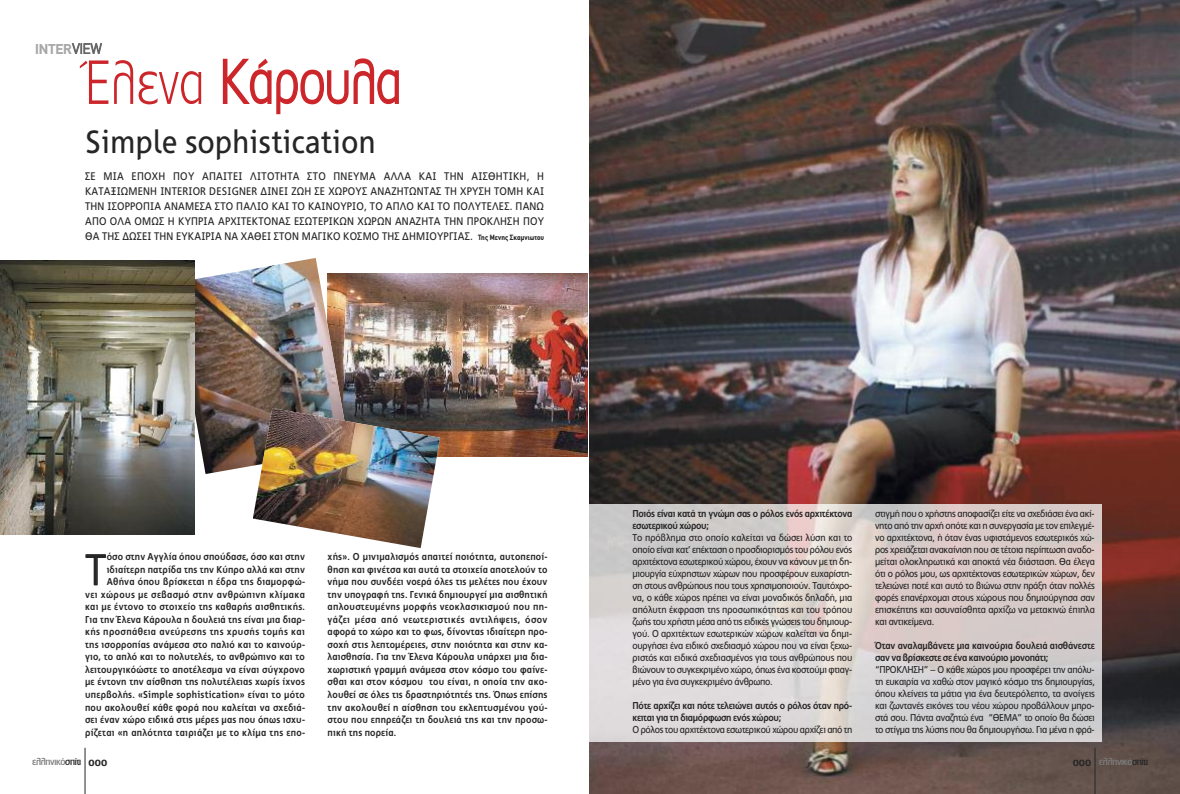
<style>
.page{position:relative;width:1180px;height:794px;background:#fff}
.page>*{position:absolute;margin:0;border:0;box-sizing:border-box;transform-origin:0 0}
.t1{font:300 59px "PF Lounge";color:#cc262b;scale:.85 1}
.t2{font:300 43px "PF Index";color:#272627}
.t3{font:32px "PF Index";letter-spacing:.015em;color:#272627}
.t4{font:700 14px "CF Din";color:#a9a8a9}
.t5{font:11px/15px "PF Index";letter-spacing:.01em;color:#272627;text-align:justify}
.t6{font:10px/12px "PF Index";letter-spacing:-.03em;color:#272627;text-align:justify}
.t7{font:700 10px/12.5px "PF Index";letter-spacing:.015em;color:#272627;text-align:right}
.t8{font:700 10px/12px "PF Index";letter-spacing:-.01em;color:#272627}
.t9{font:700 10px/12px "PF Index";letter-spacing:-.025em;color:#272627}
.t10{font:700 10px/12px "PF Index";letter-spacing:-.03em;color:#272627}
.t11{font:500 9.5px "PF Lounge";letter-spacing:-.03em;color:#7d7d7d}
.s1{font-weight:300;color:#686768}
.s2{font-family:"CF Din";font-weight:700;font-size:7.5px}
.s3{color:#272627}
</style>
<div class="page">
<img style="left:349px;top:274px;width:239px;height:182px">
<img style="left:589px;top:0;width:590px;height:794px">
<img style="left:589px;top:504px;width:512px;height:238px">
<hr style="left:1094px;top:747px;width:1px;height:47px;background:#272627">
<hr style="left:85px;top:747px;width:1px;height:47px;background:#272627">
<img style="left:172px;top:258px;width:177px;height:216px">
<img style="left:253px;top:408px;width:187px;height:140px">
<img style="left:0;top:261px;width:194px;height:274px">
<h3 class="t4" style="left:35px;top:44px;width:68px">INTER<span class="s1">VIEW</span></h3>
<h1 class="t1" style="left:85px;top:48px;width:374px">Έλενα Κάρουλα</h1>
<h3 class="t3" style="left:85px;top:123px;width:292px">Simple sophistication</h3>
<p class="t5" style="left:85px;top:169px;width:460px">Σε μια εποχη που απαιτει λιτοτητα Στο πνευμα αλλα και την αιΣθητικη, η καταξιωμενη interior deSigner δινει ζωη Σε χωρουΣ αναζητωνταΣ τη χρυΣη τομη και την ιΣορροπια αναμεΣα Στο παλιο και το καινουριο, το απλο και το πολυτελεΣ. πανω απο ολα ομωΣ η κυπρια αρχιτεκτοναΣ εΣωτερικων χωρων αναζητα την προκληΣη που θα τηΣ δωΣει την ευκαιρια να χαθει Στον μαγικο κοΣμο τηΣ δημιουργιαΣ. <span class="s2">Της Μενης Σκαμνιωτου</span></p>
<p class="t7" style="left:85px;top:551px;width:221px">όσο στην Αγγλία όπου σπούδασε, όσο και στην ιδιαίτερη πατρίδα της την Κύπρο αλλά και στην Αθήνα όπου βρίσκεται η έδρα της διαμορφώ-<br>νει χώρους με σεβασμό στην ανθρώπινη κλίμακα και με έντονο το στοιχείο της καθαρής αισθητικής.<br>Για την Έλενα Κάρουλα η δουλειά της είναι μια διαρ&shy;κής προσπάθεια ανεύρεσης της χρυσής τομής και της ισορροπίας ανάμεσα στο παλιό και το καινούρ&shy;γιο, το απλό και το πολυτελές, το ανθρώπινο και το λειτουργικόώστε το αποτέλεσμα να είναι σύγχρονο με έντονη την αίσθηση της πολυτέλειας χωρίς ίχνος υπερβολής. «Simple sophistication» είναι το μότο που ακολουθεί κάθε φορά που καλείται να σχεδιά&shy;σει έναν χώρο ειδικά στις μέρες μας που όπως ισχυ&shy;ρίζεται «η απλότητα ταιριάζει με το κλίμα της επο-</p>
<p class="t7" style="left:327px;top:551px;width:221px;text-align:justify">χής». Ο μινιμαλισμός απαιτεί ποιότητα, αυτοπεποί&shy;θηση και φινέτσα και αυτά τα στοιχεία αποτελούν το νήμα που συνδέει νοερά όλες τις μελέτες που έχουν την υπογραφή της. Γενικά δημιουργεί μια αισθητική απλουστευμένης μορφής νεοκλασικισμού που πη&shy;γάζει μέσα από νεωτεριστικές αντιλήψεις, όσον αφορά το χώρο και το φως, δίνοντας ιδιαίτερη προ&shy;σοχή στις λεπτομέρειες, στην ποιότητα και στην κα&shy;λαισθησία. Για την Έλενα Κάρουλα υπάρχει μια δια&shy;χωριστική γραμμή ανάμεσα στον κόσμο του φαίνε&shy;σθαι και στον κόσμου του είναι, η οποία την ακο&shy;λουθεί σε όλες τις δραστηριότητές της. Όπως επίσης την ακολουθεί η αίσθηση του εκλεπτυσμένου γού&shy;στου που επηρεάζει τη δουλειά της και την προσω&shy;πική της πορεία.</p>
<h2 class="t2" style="left:86px;top:545px;width:21px">Τ</h2>
<p class="t10" style="left:632px;top:508px;width:221px">Ποιός είναι κατά τη γνώμη σας ο ρόλος ενός αρχιτέκτονα εσωτερικού χώρου;</p>
<p class="t6" style="left:632px;top:532px;width:221px">το πρόβλημα στο οποίο καλείται να δώσει λύση και το οποίο είναι κατ’ επέκταση ο προσδιορισμός του ρόλου ενός αρχιτέκτονα εσωτερικού χώρου, έχουν να κάνουν με τη δη&shy;μιουργία εύχρηστων χώρων που προσφέρουν ευχαρίστη&shy;ση στους ανθρώπους που τους χρησιμοποιούν. ταυτόχρο&shy;να, ο κάθε χώρος πρέπει να είναι μοναδικός δηλαδή, μια απόλυτη έκφραση της προσωπικότητας και του τρόπου ζωής του χρήστη μέσα από τις ειδικές γνώσεις του δημιουρ&shy;γού. ο αρχιτέκτων εσωτερικών χώρων καλείται να δημι&shy;ουργήσει ένα ειδικό σχεδιασμό χώρου που να είναι ξεχω&shy;ριστός και ειδικά σχεδιασμένος για τους ανθρώπους που βιώνουν το συγκεκριμένο χώρο, όπως ένα κοστούμι φτιαγ&shy;μένο για ένα συγκεκριμένο άνθρωπο.</p>
<p class="t9" style="left:632px;top:700px;width:221px">Πότε αρχίζει και πότε τελειώνει αυτός ο ρόλος όταν πρό&shy;κειται για τη διαμόρφωση ενός χώρου;</p>
<p class="t6" style="left:632px;top:724px;width:221px">ο ρόλος του αρχιτέκτονα εσωτερικού χώρου αρχίζει από τη</p>
<p class="t6" style="left:874px;top:508px;width:221px">στιγμή που ο χρήστης αποφασίζει είτε να σχεδιάσει ένα ακί&shy;νητο από την αρχή οπότε και η συνεργασία με τον επιλεγμέ&shy;νο αρχιτέκτονα, ή όταν ένας υφιστάμενος εσωτερικός χώ&shy;ρος χρειάζεται ανακαίνιση που σε τέτοια περίπτωση αναδο&shy;μείται ολοκληρωτικά και αποκτά νέα διάσταση. θα έλεγα ότι ο ρόλος μου, ως αρχιτέκτονας εσωτερικών χώρων, δεν τελειώνει ποτέ και αυτό το βιώνω στην πράξη όταν πολλές φορές επανέρχομαι στους χώρους που δημιούργησα σαν επισκέπτης και ασυναίσθητα αρχίζω να μετακινώ έπιπλα και αντικείμενα.</p>
<p class="t8" style="left:874px;top:640px;width:221px">Όταν αναλαμβάνετε μια καινούρια δουλειά αισθάνεστε σαν να βρίσκεστε σε ένα καινούριο μονοπάτι;</p>
<p class="t6" style="left:874px;top:664px;width:221px">“προκληΣη” – ο κάθε χώρος μου προσφέρει την απόλυ&shy;τη ευκαιρία να χαθώ στον μαγικό κόσμο της δημιουργίας, όπου κλείνεις τα μάτια για ένα δευτερόλεπτο, τα ανοίγεις και ζωντανές εικόνες του νέου χώρου προβάλλουν μπρο&shy;στά σου. πάντα αναζητώ ένα “θεμα” το οποίο θα δώσει το στίγμα της λύσης που θα δημιουργήσω. για μένα η φρά-</p>
<p class="t11" style="left:32px;top:756px;width:77px">ελληνικό<span class="s3">σπίτι</span> <sub>000</sub></p>
<p class="t11" style="left:1072px;top:756px;width:77px"><sub>000</sub> ελληνικό<span class="s3">σπίτι</span></p>
</div>
